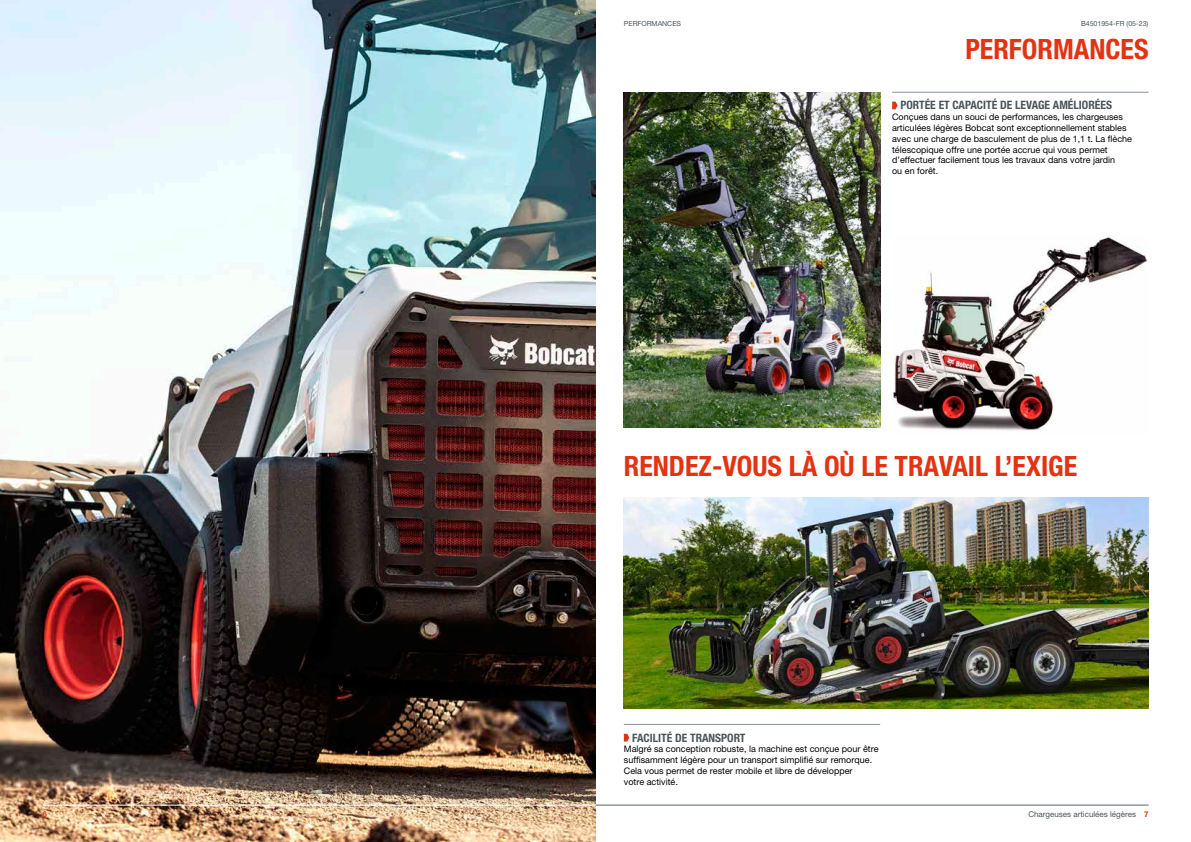
<style>
.page{position:relative;width:1191px;height:842px;background:#fff}
.page>*{position:absolute;margin:0;border:0;box-sizing:border-box;transform-origin:0 0}
.t1{font:700 condensed 28px "Helvetica Neue LT Pro";color:#e43312}
.t2{font:700 condensed 11.6px "Helvetica Neue LT Pro";color:#4c555c}
.t3{font:9px/10.8px "Helvetica Neue LT Pro";color:#000}
.t4{font:8px "Helvetica Neue LT Pro";color:#4c555c}
.t5{font:700 8px "Helvetica Neue LT Pro";color:#e43312}
.t6{font:7px "Helvetica Neue LT Pro";color:#4c555c}
.s1{font-weight:700;color:#e43312}
</style>
<div class="page">
<img style="left:0;top:0;width:595px;height:842px">
<img style="left:624px;top:497px;width:524px;height:211px">
<img style="left:893px;top:235px;width:255px;height:196px">
<img style="left:624px;top:92px;width:256px;height:335px">
<hr style="left:43px;top:805px;width:552px;height:1px;background:#fff">
<hr style="left:595px;top:805px;width:553px;height:1px;background:#8b9296">
<hr style="left:624px;top:724px;width:256px;height:1px;background:#8b9296">
<svg style="left:624px;top:734px;width:5px;height:7px"></svg>
<hr style="left:892px;top:92px;width:256px;height:1px;background:#8b9296">
<svg style="left:892px;top:102px;width:5px;height:7px"></svg>
<p class="t5" style="left:43px;top:809px;width:6px">6</p>
<p class="t6" style="left:624px;top:19px;width:59px">PERFORMANCES</p>
<p class="t6" style="left:1081px;top:19px;width:69px">B4501954-FR (05-23)</p>
<h1 class="t1" style="left:965px;top:32px;width:185px">PERFORMANCES</h1>
<p class="t2" style="left:900px;top:98px;width:213px">PORTÉE ET CAPACITÉ DE LEVAGE AMÉLIORÉES</p>
<p class="t3" style="left:892px;top:111px;width:241px">Conçues dans un souci de performances, les chargeuses articulées légères Bobcat sont exceptionnellement stables avec une charge de basculement de plus de 1,1 t. La flèche télescopique offre une portée accrue qui vous permet d’effectuer facilement tous les travaux dans votre jardin<br>ou en forêt.</p>
<h1 class="t1" style="left:624px;top:449px;width:455px">RENDEZ-VOUS LÀ OÙ LE TRAVAIL L’EXIGE</h1>
<p class="t2" style="left:632px;top:730px;width:115px">FACILITÉ DE TRANSPORT</p>
<p class="t3" style="left:624px;top:744px;width:256px">Malgré sa conception robuste, la machine est conçue pour être suffisamment légère pour un transport simplifié sur remorque.<br>Cela vous permet de rester mobile et libre de développer<br>votre activité.</p>
<p class="t4" style="left:1028px;top:810px;width:121px">Chargeuses articulées légères <span class="s1">7</span></p>
</div>
